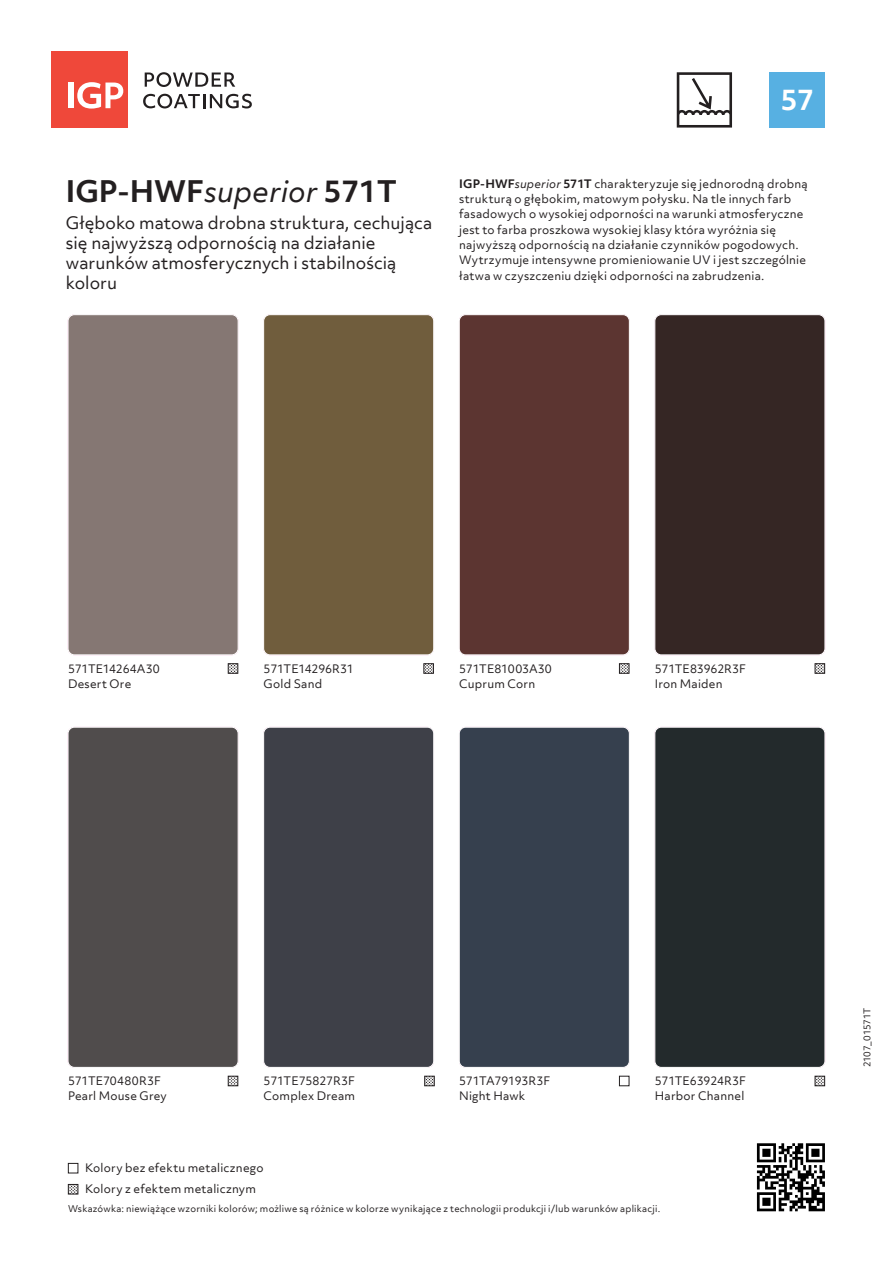
<style>
.page{position:relative;width:893px;height:1263px;background:#fff}
.page>*{position:absolute;margin:0;border:0;box-sizing:border-box;transform-origin:0 0}
.t1{font:700 28.5px "Objektiv Mk 3";color:#231f20}
.t2{font:700 27px "Objektiv Mk 3";color:#fff}
.Untertitel{font:16.5px/19.8px "Objektiv Mk 3";color:#231f20}
.Einführungstext{font:11.25px/15.3px "Objektiv Mk 3";letter-spacing:.02em;color:#231f20}
.Legende_Farbmuster{font:11.25px "Objektiv Mk 3";letter-spacing:.01em;color:#231f20}
.Legende_Farbmuster-2{font:11.25px "Objektiv Mk 3";letter-spacing:-.01em;color:#231f20}
.Lagerbewirtschaftung{font:11.25px "Objektiv Mk 3";letter-spacing:.02em;color:#231f20}
.Legende_Farbmuster-3{font:11.25px "Objektiv Mk 3";letter-spacing:-.02em;color:#231f20}
.Legende_Farbmuster-4{font:11.25px "Objektiv Mk 3";letter-spacing:-.015em;color:#231f20}
.Nachweis_Information{font:9px "Objektiv Mk 3";letter-spacing:.025em;color:#231f20}
.Nachweis_Information-2{font:9px "Objektiv Mk 3";letter-spacing:-.015em;color:#231f20}
.s1{font-weight:400;font-style:italic}
.s2{font-weight:700}
.s3{font-style:italic}
</style>
<div class="page">
<svg style="left:757px;top:1143px;width:68px;height:68px"></svg>
<div style="left:68px;top:1163px;width:10px;height:10px;border:1px solid #231f20"></div>
<div style="left:770px;top:72px;width:55px;height:56px;background:#57b0e2"></div>
<div style="left:51px;top:51px;width:77px;height:77px;background:#ef483a"></div>
<svg style="left:145px;top:72px;width:90px;height:15px"></svg>
<svg style="left:143px;top:94px;width:109px;height:14px"></svg>
<div style="left:68px;top:83px;width:5px;height:25px;background:#fff"></div>
<svg style="left:77px;top:82px;width:46px;height:27px"></svg>
<svg style="left:677px;top:72px;width:55px;height:56px"></svg>
<div style="left:68px;top:1184px;width:10px;height:10px;border:1px solid #231f20"></div>
<svg style="left:69px;top:1184px;width:9px;height:10px"></svg>
<div style="left:423px;top:663px;width:11px;height:11px;border:1px solid #231f20"></div>
<svg style="left:424px;top:663px;width:10px;height:10px"></svg>
<div style="left:619px;top:663px;width:10px;height:11px;border:1px solid #231f20"></div>
<svg style="left:620px;top:663px;width:9px;height:10px"></svg>
<div style="left:815px;top:663px;width:10px;height:11px;border:1px solid #231f20"></div>
<svg style="left:815px;top:663px;width:10px;height:10px"></svg>
<svg style="left:228px;top:1076px;width:10px;height:10px"></svg>
<div style="left:424px;top:1076px;width:11px;height:10px;border:1px solid #231f20"></div>
<svg style="left:425px;top:1076px;width:9px;height:10px"></svg>
<div style="left:228px;top:663px;width:10px;height:11px;border:1px solid #231f20"></div>
<svg style="left:228px;top:663px;width:10px;height:10px"></svg>
<svg style="left:815px;top:1076px;width:10px;height:10px"></svg>
<div style="left:619px;top:1076px;width:10px;height:10px;border:1px solid #231f20"></div>
<div style="left:68px;top:315px;width:170px;height:340px;background:#857773;border-radius:6px"></div>
<div style="left:68px;top:314px;width:170px;height:341px;border:1px solid #fff;border-radius:6px"></div>
<div style="left:68px;top:727px;width:170px;height:340px;background:#504c4c;border-radius:6px"></div>
<div style="left:68px;top:727px;width:170px;height:340px;border:1px solid #fff;border-radius:6px"></div>
<div style="left:264px;top:315px;width:170px;height:340px;background:#705d3d;border-radius:6px"></div>
<div style="left:263px;top:314px;width:171px;height:341px;border:1px solid #fff;border-radius:6px"></div>
<div style="left:264px;top:727px;width:170px;height:340px;background:#3e4048;border-radius:6px"></div>
<div style="left:263px;top:727px;width:171px;height:340px;border:1px solid #fff;border-radius:6px"></div>
<div style="left:459px;top:315px;width:170px;height:340px;background:#5c3531;border-radius:6px"></div>
<div style="left:459px;top:314px;width:171px;height:341px;border:1px solid #fff;border-radius:6px"></div>
<div style="left:459px;top:727px;width:170px;height:340px;background:#36404e;border-radius:6px"></div>
<div style="left:459px;top:727px;width:171px;height:340px;border:1px solid #fff;border-radius:6px"></div>
<div style="left:655px;top:315px;width:170px;height:340px;background:#352624;border-radius:6px"></div>
<div style="left:655px;top:314px;width:170px;height:341px;border:1px solid #fff;border-radius:6px"></div>
<div style="left:655px;top:727px;width:170px;height:340px;background:#232a2c;border-radius:6px"></div>
<div style="left:655px;top:727px;width:170px;height:340px;border:1px solid #fff;border-radius:6px"></div>
<p class="t2" style="left:781px;top:80px;width:35px">57</p>
<p class="t1" style="left:66px;top:171px;width:333px">IGP-HWF<span class="s1">superior</span> 571T</p>
<p class="Einführungstext" style="left:459px;top:176px;width:350px"><span class="s2">IGP-HWF</span><span class="s3">superior</span> <span class="s2">571T</span> charakteryzuje się jednorodną drobną strukturą o głębokim, matowym połysku. Na tle innych farb</p>
<p class="Einführungstext" style="left:459px;top:206px;width:348px">fasadowych o wysokiej odporności na warunki atmosferyczne jest to farba proszkowa wysokiej klasy która wyróżnia się najwyższą odpornością na działanie czynników pogodowych.<br>Wytrzymuje intensywne promieniowanie UV i jest szczególnie łatwa w czyszczeniu dzięki odporności na zabrudzenia.</p>
<p class="Untertitel" style="left:66px;top:213px;width:368px">Głęboko matowa drobna struktura, cechująca się najwyższą odpornością na działanie</p>
<p class="Untertitel" style="left:66px;top:253px;width:332px">warunków atmosferycznych i stabilnością koloru</p>
<p class="Legende_Farbmuster-2" style="left:68px;top:660px;width:93px">571TE14264A30</p>
<p class="Legende_Farbmuster" style="left:68px;top:675px;width:65px">Desert Ore</p>
<p class="Legende_Farbmuster-3" style="left:264px;top:660px;width:92px">571TE14296R31</p>
<p class="Legende_Farbmuster" style="left:264px;top:675px;width:60px">Gold Sand</p>
<p class="Legende_Farbmuster" style="left:459px;top:660px;width:94px">571TE81003A30</p>
<p class="Legende_Farbmuster" style="left:459px;top:675px;width:77px">Cuprum Corn</p>
<p class="Legende_Farbmuster-2" style="left:655px;top:660px;width:93px">571TE83962R3F</p>
<p class="Legende_Farbmuster" style="left:655px;top:675px;width:69px">Iron Maiden</p>
<p class="Legende_Farbmuster" style="left:68px;top:1073px;width:94px">571TE70480R3F</p>
<p class="Legende_Farbmuster" style="left:68px;top:1088px;width:100px">Pearl Mouse Grey</p>
<p class="Legende_Farbmuster-2" style="left:264px;top:1073px;width:93px">571TE75827R3F</p>
<p class="Legende_Farbmuster" style="left:264px;top:1088px;width:93px">Complex Dream</p>
<p class="Legende_Farbmuster-4" style="left:459px;top:1073px;width:93px">571TA79193R3F</p>
<p class="Legende_Farbmuster" style="left:459px;top:1088px;width:67px">Night Hawk</p>
<p class="Legende_Farbmuster-2" style="left:655px;top:1073px;width:93px">571TE63924R3F</p>
<p class="Legende_Farbmuster" style="left:655px;top:1088px;width:91px">Harbor Channel</p>
<p class="Lagerbewirtschaftung" style="left:85px;top:1160px;width:180px">Kolory bez efektu metalicznego</p>
<p class="Lagerbewirtschaftung" style="left:85px;top:1181px;width:172px">Kolory z efektem metalicznym</p>
<p class="Nachweis_Information" style="left:68px;top:1202px;width:594px">Wskazówka: niewiążące wzorniki kolorów; możliwe są różnice w kolorze wynikające z technologii produkcji i/lub warunków aplikacji.</p>
<p class="Nachweis_Information-2" style="left:861px;top:1067px;width:61px;rotate:-90deg">2107_01571T</p>
</div>
